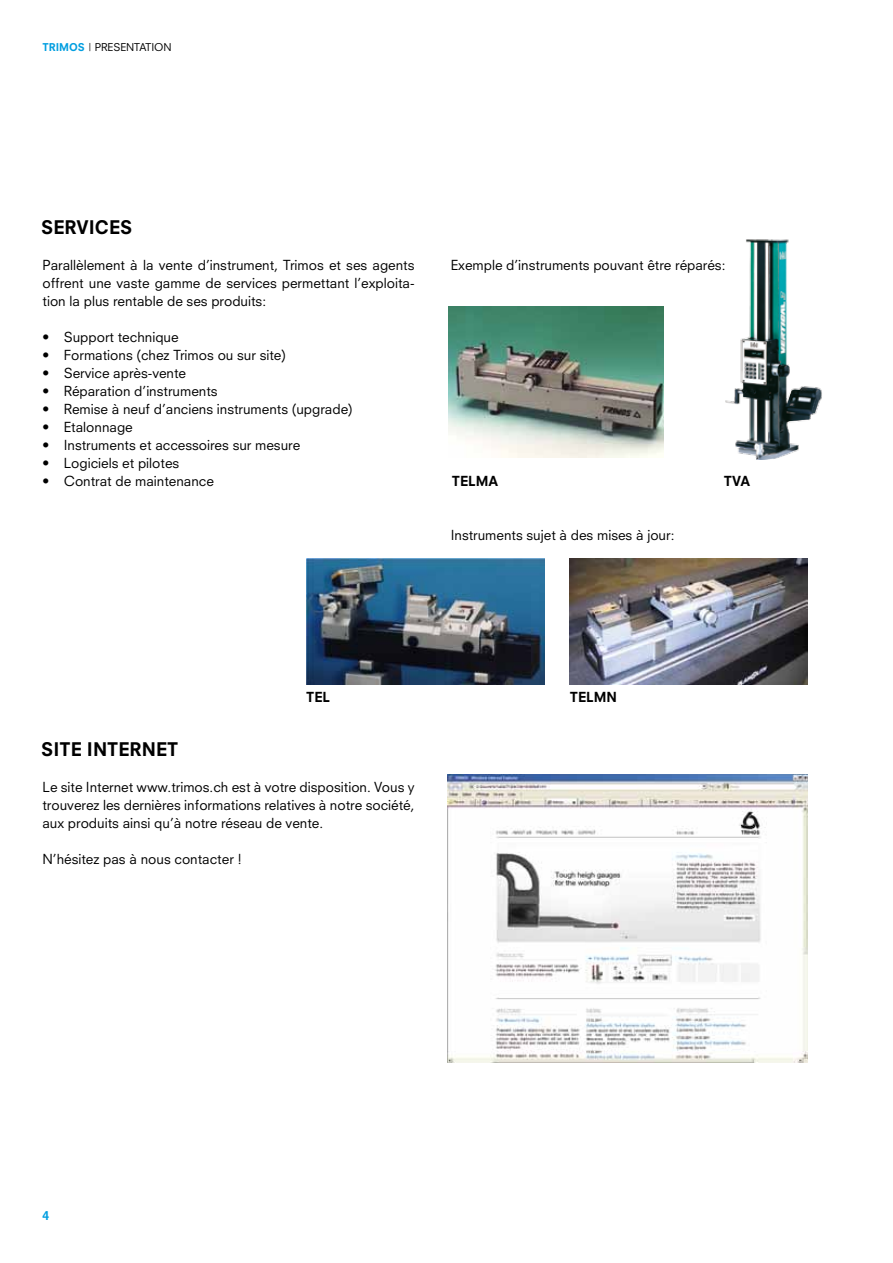
<style>
.page{position:relative;width:893px;height:1263px;background:#fff}
.page>*{position:absolute;margin:0;border:0;box-sizing:border-box;transform-origin:0 0}
.t1{font:800 18.3px "Neuzeit S";color:#000}
.t2{font:13.5px/18px "Neuzeit S";color:#000;text-align:justify}
.t3{font:800 13.5px "Neuzeit S";color:#000}
.t4{font:800 12px "Neuzeit S";color:#009ee0}
.t5{font:10.5px "Neuzeit S";letter-spacing:-.005em;color:#000}
.s1{font-weight:800;color:#009ee0}
</style>
<div class="page">
<img style="left:449px;top:306px;width:215px;height:152px">
<img style="left:725px;top:239px;width:97px;height:221px">
<img style="left:570px;top:558px;width:238px;height:126px">
<img style="left:306px;top:558px;width:238px;height:126px">
<img style="left:448px;top:774px;width:360px;height:288px">
<p class="t5" style="left:43px;top:41px;width:131px"><span class="s1">TRIMOS</span> | PRESENTATION</p>
<h1 class="t1" style="left:41px;top:216px;width:93px">SERVICES</h1>
<p class="t2" style="left:43px;top:256px;width:374px">Parallèlement à la vente d’instrument, Trimos et ses agents offrent une vaste gamme de services permettant l’exploita&shy;tion la plus rentable de ses produits:</p>
<p class="t2" style="left:43px;top:328px;width:138px">• Support technique</p>
<p class="t2" style="left:43px;top:346px;width:245px">• Formations (chez Trimos ou sur site)</p>
<p class="t2" style="left:43px;top:364px;width:145px">• Service après-vente</p>
<p class="t2" style="left:43px;top:382px;width:177px">• Réparation d’instruments</p>
<p class="t2" style="left:43px;top:400px;width:312px">• Remise à neuf d’anciens instruments (upgrade)</p>
<p class="t2" style="left:43px;top:418px;width:92px">• Etalonnage</p>
<p class="t2" style="left:43px;top:436px;width:259px">• Instruments et accessoires sur mesure</p>
<p class="t2" style="left:43px;top:454px;width:138px">• Logiciels et pilotes</p>
<p class="t2" style="left:43px;top:472px;width:173px">• Contrat de maintenance</p>
<p class="t2" style="left:451px;top:256px;width:276px">Exemple d’instruments pouvant être réparés:</p>
<p class="t3" style="left:452px;top:473px;width:48px">TELMA</p>
<p class="t2" style="left:451px;top:526px;width:225px">Instruments sujet à des mises à jour:</p>
<p class="t3" style="left:724px;top:473px;width:28px">TVA</p>
<h1 class="t1" style="left:41px;top:738px;width:139px">SITE INTERNET</h1>
<p class="t3" style="left:306px;top:689px;width:25px">TEL</p>
<p class="t2" style="left:42px;top:778px;width:374px">Le site Internet www.trimos.ch est à votre disposition. Vous y trouverez les dernières informations relatives à notre société, aux produits ainsi qu’à notre réseau de vente.</p>
<p class="t2" style="left:42px;top:850px;width:201px">N’hésitez pas à nous contacter !</p>
<p class="t3" style="left:570px;top:689px;width:49px">TELMN</p>
<p class="t4" style="left:43px;top:1209px;width:8px">4</p>
</div>
